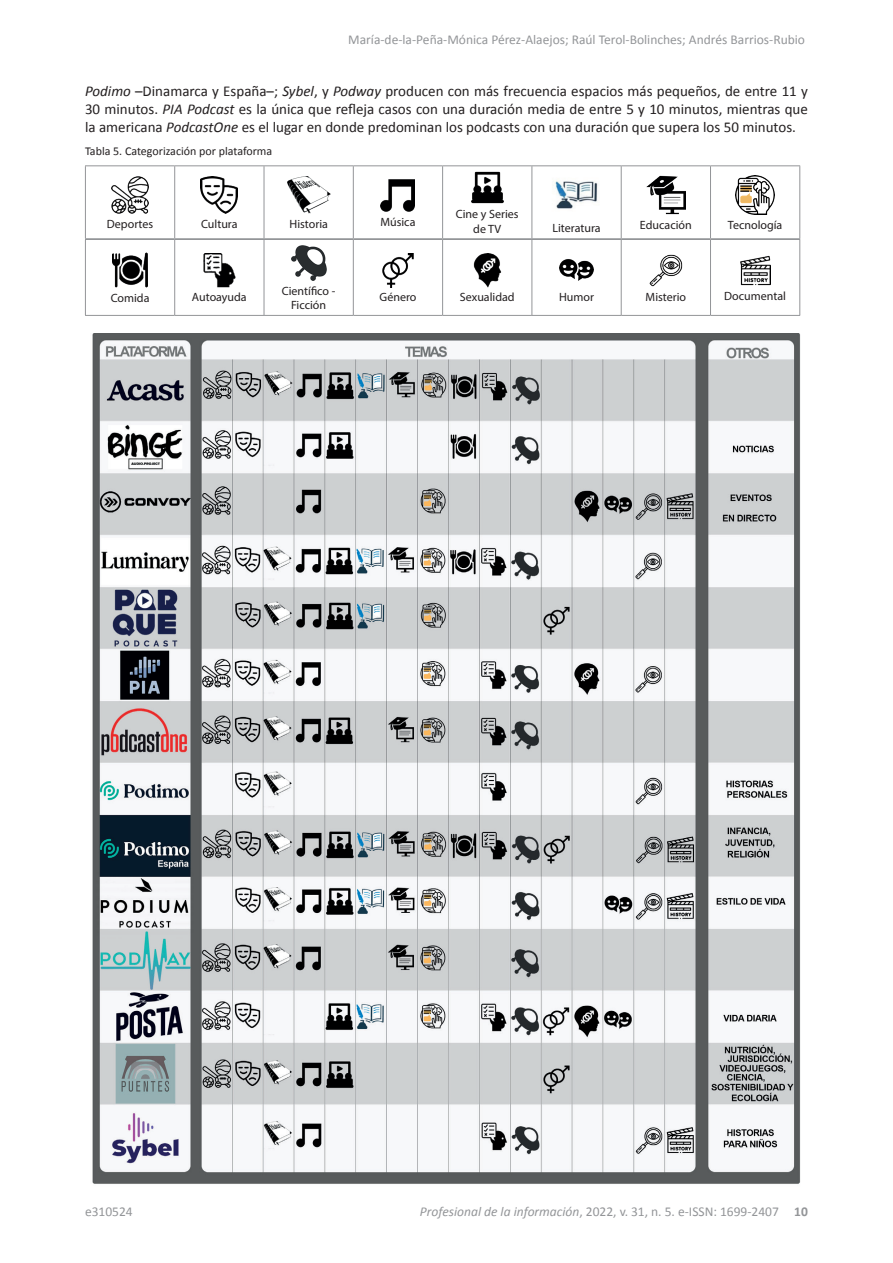
<style>
.page{position:relative;width:893px;height:1263px;background:#fff}
.page>*{position:absolute;margin:0;border:0;box-sizing:border-box;transform-origin:0 0}
.t1{font:15px/18px "Calibri";color:#231f20;text-align:justify}
.t2{font:13.5px "Calibri";color:#939598}
.t3{font:12px/14.4px "Myriad Pro";color:#231f20;text-align:center}
.t4{font:12px "Calibri";color:#231f20}
.s1{font-style:italic}
.s2{font-weight:700}
</style>
<div class="page">
<hr style="left:85px;top:165px;width:90px;height:1px;background:#939598">
<hr style="left:85px;top:166px;width:1px;height:72px;background:#939598">
<hr style="left:175px;top:165px;width:89px;height:1px;background:#939598">
<hr style="left:174px;top:166px;width:1px;height:72px;background:#939598">
<hr style="left:264px;top:165px;width:89px;height:1px;background:#939598">
<hr style="left:264px;top:166px;width:1px;height:72px;background:#939598">
<hr style="left:353px;top:165px;width:90px;height:1px;background:#939598">
<hr style="left:353px;top:166px;width:1px;height:72px;background:#939598">
<hr style="left:443px;top:165px;width:89px;height:1px;background:#939598">
<hr style="left:442px;top:166px;width:1px;height:72px;background:#939598">
<hr style="left:532px;top:165px;width:89px;height:1px;background:#939598">
<hr style="left:531px;top:166px;width:1px;height:72px;background:#939598">
<hr style="left:621px;top:165px;width:89px;height:1px;background:#939598">
<hr style="left:621px;top:166px;width:1px;height:72px;background:#939598">
<hr style="left:710px;top:165px;width:90px;height:1px;background:#939598">
<hr style="left:710px;top:166px;width:1px;height:72px;background:#939598">
<hr style="left:799px;top:166px;width:1px;height:72px;background:#939598">
<hr style="left:85px;top:238px;width:90px;height:1px;background:#939598">
<hr style="left:175px;top:238px;width:89px;height:1px;background:#939598">
<hr style="left:264px;top:238px;width:89px;height:1px;background:#939598">
<hr style="left:353px;top:238px;width:90px;height:1px;background:#939598">
<hr style="left:443px;top:238px;width:89px;height:1px;background:#939598">
<hr style="left:532px;top:238px;width:89px;height:1px;background:#939598">
<hr style="left:621px;top:238px;width:89px;height:1px;background:#939598">
<hr style="left:710px;top:238px;width:90px;height:1px;background:#939598">
<img style="left:111px;top:176px;width:38px;height:38px">
<img style="left:201px;top:177px;width:37px;height:36px">
<img style="left:287px;top:177px;width:43px;height:37px">
<img style="left:381px;top:179px;width:34px;height:33px">
<img style="left:471px;top:172px;width:32px;height:32px">
<img style="left:553px;top:181px;width:45px;height:28px">
<img style="left:646px;top:175px;width:39px;height:40px">
<img style="left:736px;top:176px;width:39px;height:39px">
<hr style="left:85px;top:239px;width:90px;height:1px;background:#939598">
<hr style="left:85px;top:240px;width:1px;height:75px;background:#939598">
<hr style="left:175px;top:239px;width:89px;height:1px;background:#939598">
<hr style="left:174px;top:240px;width:1px;height:75px;background:#939598">
<hr style="left:264px;top:239px;width:89px;height:1px;background:#939598">
<hr style="left:264px;top:240px;width:1px;height:75px;background:#939598">
<hr style="left:353px;top:239px;width:90px;height:1px;background:#939598">
<hr style="left:353px;top:240px;width:1px;height:75px;background:#939598">
<hr style="left:443px;top:239px;width:89px;height:1px;background:#939598">
<hr style="left:442px;top:240px;width:1px;height:75px;background:#939598">
<hr style="left:532px;top:239px;width:89px;height:1px;background:#939598">
<hr style="left:531px;top:240px;width:1px;height:75px;background:#939598">
<hr style="left:621px;top:239px;width:89px;height:1px;background:#939598">
<hr style="left:621px;top:240px;width:1px;height:75px;background:#939598">
<hr style="left:710px;top:239px;width:90px;height:1px;background:#939598">
<hr style="left:710px;top:240px;width:1px;height:75px;background:#939598">
<hr style="left:799px;top:240px;width:1px;height:75px;background:#939598">
<hr style="left:85px;top:315px;width:90px;height:1px;background:#939598">
<hr style="left:175px;top:315px;width:89px;height:1px;background:#939598">
<hr style="left:264px;top:315px;width:89px;height:1px;background:#939598">
<hr style="left:353px;top:315px;width:90px;height:1px;background:#939598">
<hr style="left:443px;top:315px;width:89px;height:1px;background:#939598">
<hr style="left:532px;top:315px;width:89px;height:1px;background:#939598">
<hr style="left:621px;top:315px;width:89px;height:1px;background:#939598">
<hr style="left:710px;top:315px;width:90px;height:1px;background:#939598">
<img style="left:113px;top:253px;width:35px;height:35px">
<img style="left:203px;top:253px;width:33px;height:34px">
<img style="left:291px;top:245px;width:35px;height:36px">
<img style="left:382px;top:253px;width:32px;height:34px">
<img style="left:473px;top:253px;width:29px;height:34px">
<img style="left:560px;top:259px;width:33px;height:22px">
<img style="left:650px;top:254px;width:32px;height:32px">
<img style="left:740px;top:255px;width:30px;height:30px">
<img style="left:92px;top:334px;width:709px;height:850px">
<p class="t2" style="left:348px;top:31px;width:458px">María-de-la-Peña-Mónica Pérez-Alaejos; Raúl Terol-Bolinches; Andrés Barrios-Rubio</p>
<p class="t1" style="left:85px;top:82px;width:724px"><span class="s1">Podimo</span> –Dinamarca y España–; <span class="s1">Sybel</span>, y <span class="s1">Podway</span> producen con más frecuencia espacios más pequeños, de entre 11 y 30 minutos. <span class="s1">PIA Podcast</span> es la única que refleja casos con una duración media de entre 5 y 10 minutos, mientras que la americana <span class="s1">PodcastOne</span> es el lugar en donde predominan los podcasts con una duración que supera los 50 minutos.</p>
<p class="t4" style="left:85px;top:144px;width:189px">Tabla 5. Categorización por plataforma</p>
<p class="t3" style="left:107px;top:217px;width:48px">Deportes</p>
<p class="t3" style="left:201px;top:216px;width:38px">Cultura</p>
<p class="t3" style="left:289px;top:217px;width:40px">Historia</p>
<p class="t3" style="left:380px;top:215px;width:37px">Música</p>
<p class="t3" style="left:456px;top:207px;width:64px">Cine y Series de TV</p>
<p class="t3" style="left:552px;top:221px;width:50px">Literatura</p>
<p class="t3" style="left:640px;top:218px;width:53px">Educación</p>
<p class="t3" style="left:728px;top:218px;width:56px">Tecnología</p>
<p class="t3" style="left:111px;top:291px;width:40px">Comida</p>
<p class="t3" style="left:192px;top:290px;width:56px">Autoayuda</p>
<p class="t3" style="left:282px;top:284px;width:55px">Científico -<br>Ficción</p>
<p class="t3" style="left:379px;top:290px;width:38px">Género</p>
<p class="t3" style="left:460px;top:290px;width:56px">Sexualidad</p>
<p class="t3" style="left:559px;top:290px;width:36px">Humor</p>
<p class="t3" style="left:645px;top:289px;width:42px">Misterio</p>
<p class="t3" style="left:724px;top:288px;width:63px">Documental</p>
<p class="t2" style="left:85px;top:1203px;width:49px">e310524</p>
<p class="t2" style="left:420px;top:1203px;width:389px"><span class="s1">Profesional de la información</span>, 2022, v. 31, n. 5. e-ISSN: 1699-2407 <span class="s2">10</span></p>
</div>
